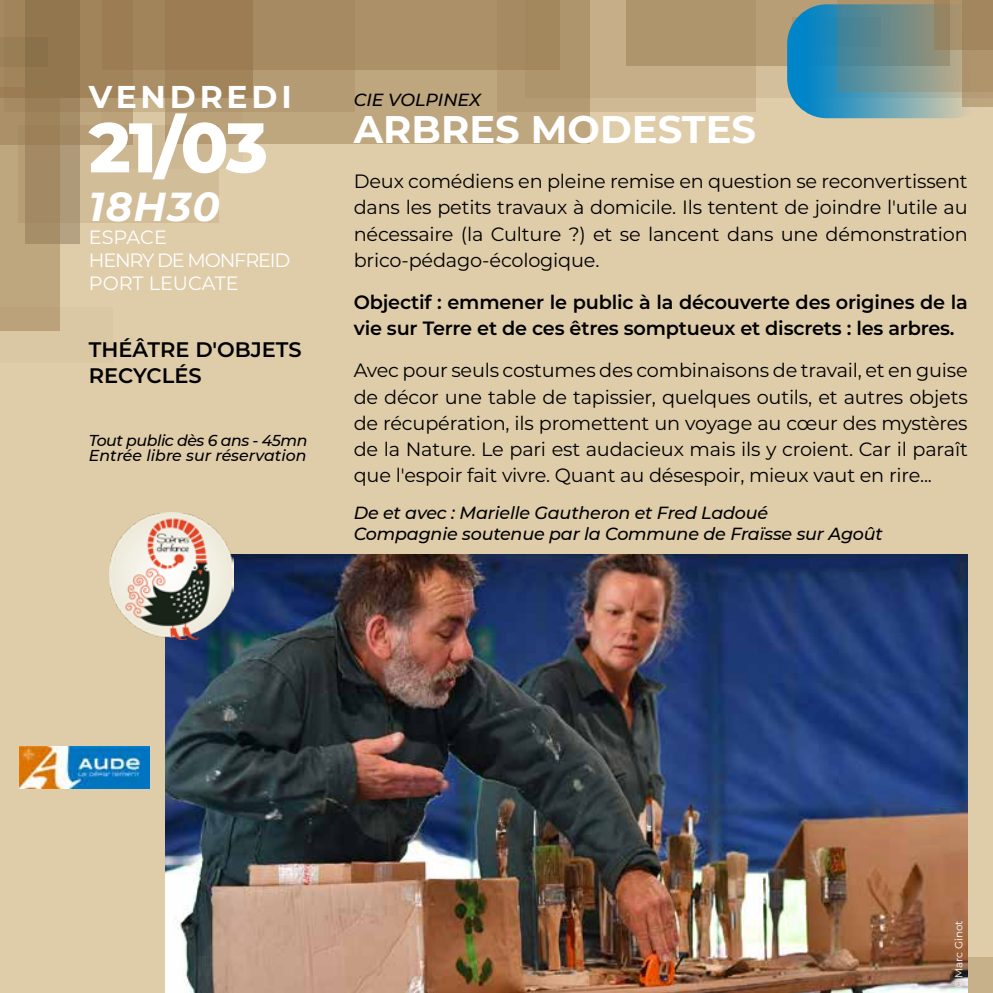
<style>
.page{position:relative;width:993px;height:993px;background:#fff}
.page>*{position:absolute;margin:0;border:0;box-sizing:border-box;transform-origin:0 0}
.t1{font:800 70px "Montserrat";color:#fff}
.t2{font:italic 700 40.25px "Montserrat";letter-spacing:.03em;color:#fff}
.t3{font:700 38.5px "Montserrat";color:#fff}
.t4{font:700 31.5px "Montserrat";letter-spacing:.12em;color:#fff}
.t5{font:600 21px/25.2px "Montserrat";color:#000}
.t6{font:19.25px/26.2px "Montserrat";letter-spacing:-.01em;color:#000;text-align:justify}
.t7{font:600 19.25px/26.2px "Montserrat";letter-spacing:-.01em;color:#000}
.t8{font:19.25px/23.1px "Montserrat";letter-spacing:-.04em;color:#fff}
.t9{font:italic 500 17.5px/21px "Montserrat";letter-spacing:-.01em;color:#000}
.t10{font:italic 500 15.75px/15.8px "Montserrat";letter-spacing:-.01em;color:#000}
.t11{font:10.5px "Montserrat";color:#fff}
</style>
<div class="page">
<div style="left:0;top:0;width:992px;height:992px;background:#dfcdaa"></div>
<div style="left:0;top:307px;width:113px;height:56px;background:#dac7a3"></div>
<div style="left:102px;top:87px;width:141px;height:82px;background:#dac7a3"></div>
<svg style="left:133px;top:70px;width:32px;height:42px"></svg>
<div style="left:497px;top:0;width:258px;height:112px;background:#ceb994"></div>
<div style="left:25px;top:0;width:54px;height:244px;background:#b4a283"></div>
<svg style="left:0;top:0;width:133px;height:125px;background:#9d8259"></svg>
<svg style="left:165px;top:70px;width:424px;height:74px;background:#b89f78"></svg>
<svg style="left:524px;top:0;width:312px;height:98px;fill:#af956c"></svg>
<svg style="left:60px;top:125px;width:158px;height:97px;fill:#d2bd99"></svg>
<div style="left:102px;top:0;width:457px;height:70px;background:linear-gradient(to right,#9d7f55,#ac9168)"></div>
<svg style="left:0;top:87px;width:60px;height:243px;background:#b0966f"></svg>
<div style="left:0;top:37px;width:48px;height:30px;background:linear-gradient(to right,#9e8158,#886e48)"></div>
<div style="left:717px;top:957px;width:275px;height:35px;background:#c7b18b"></div>
<div style="left:786px;top:4px;width:206px;height:114px;background:linear-gradient(to right,#007dc8,#f0d1a5);border-radius:40px"></div>
<img style="left:165px;top:554px;width:802px;height:438px">
<svg style="left:836px;top:0;width:125px;height:91px;background:#718f8d"></svg>
<svg style="left:961px;top:49px;width:31px;height:58px;background:#b19771"></svg>
<div style="left:934px;top:0;width:58px;height:49px;background:linear-gradient(to right,#9a8968,#a7875c)"></div>
<img style="left:109px;top:512px;width:125px;height:127px">
<img style="left:19px;top:746px;width:130px;height:42px">
<h3 class="t4" style="left:89px;top:74px;width:204px">VENDREDI</h3>
<h1 class="t1" style="left:89px;top:96px;width:180px">21/03</h1>
<h2 class="t2" style="left:89px;top:177px;width:132px">18H30</h2>
<p class="t8" style="left:89px;top:225px;width:203px">ESPACE<br>HENRY DE MONFREID<br>PORT LEUCATE</p>
<p class="t5" style="left:89px;top:336px;width:214px">THÉÂTRE D'OBJETS<br>RECYCLÉS</p>
<p class="t10" style="left:89px;top:431px;width:220px">Tout public dès 6 ans - 45mn<br>Entrée libre sur réservation</p>
<p class="t9" style="left:353px;top:89px;width:129px">CIE VOLPINEX</p>
<h3 class="t3" style="left:353px;top:102px;width:404px">ARBRES MODESTES</h3>
<p class="t6" style="left:353px;top:167px;width:615px">Deux comédiens en pleine remise en question se reconvertissent dans les petits travaux à domicile. Ils tentent de joindre l'utile au nécessaire (la Culture ?) et se lancent dans une démonstration brico-pédago-écologique.</p>
<p class="t7" style="left:353px;top:288px;width:615px">Objectif : emmener le public à la découverte des origines de la vie sur Terre et de ces êtres somptueux et discrets : les arbres.</p>
<p class="t6" style="left:353px;top:356px;width:615px">Avec pour seuls costumes des combinaisons de travail, et en guise de décor une table de tapissier, quelques outils, et autres objets de récupération, ils promettent un voyage au cœur des mystères de la Nature. Le pari est audacieux mais ils y croient. Car il paraît que l'espoir fait vivre. Quant au désespoir, mieux vaut en rire...</p>
<p class="t9" style="left:353px;top:501px;width:530px">De et avec : Marielle Gautheron et Fred Ladoué<br>Compagnie soutenue par la Commune de Fraïsse sur Agoût</p>
<p class="t11" style="left:951px;top:989px;width:71px;rotate:-90deg">© Marc Ginot</p>
</div>
